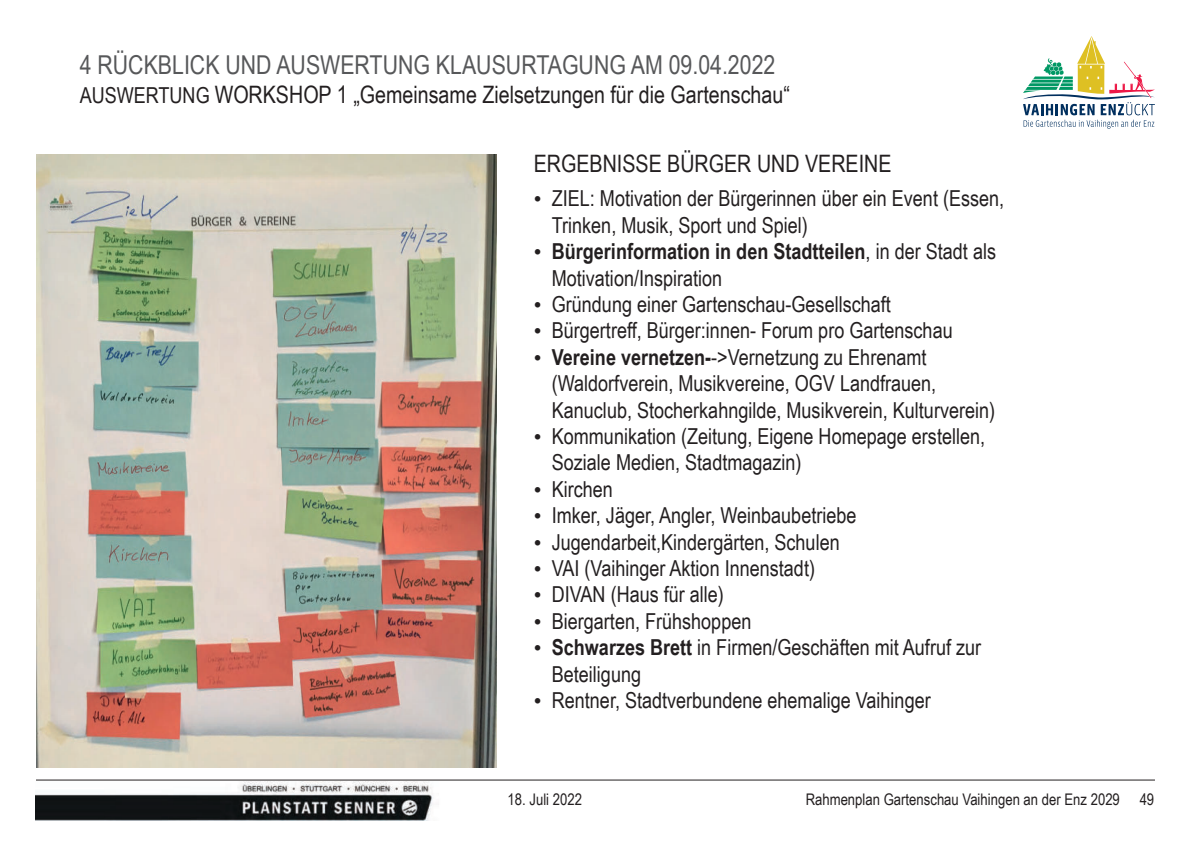
<style>
.page{position:relative;width:1191px;height:842px;background:#fff}
.page>*{position:absolute;margin:0;border:0;box-sizing:border-box;transform-origin:0 0}
.t1{font:26px "Arial Narrow";color:#57585a}
.t2{font:24px "Arial Narrow";color:#231f20}
.t3{font:22px/26.4px "Arial Narrow";color:#231f20}
.t4{font:16px "Arial Narrow";color:#231f20}
.s1{font-size:22px}
.s2{font-family:"Times New Roman"}
.s3{font-weight:700}
</style>
<div class="page">
<hr style="left:36px;top:779px;width:1119px;height:1px;background:#231f20">
<svg style="left:1023px;top:36px;width:132px;height:93px"></svg>
<img style="left:36px;top:154px;width:460px;height:613px">
<img style="left:36px;top:781px;width:397px;height:40px">
<p class="t1" style="left:80px;top:55px;width:697px">4 RÜCKBLICK UND AUSWERTUNG KLAUSURTAGUNG AM 09.04.2022</p>
<p class="t2" style="left:80px;top:86px;width:711px"><span class="s1">AUSWERTUNG</span> WORKSHOP 1 „Gemeinsame Zielsetzungen für die Gartenschau“</p>
<p class="t2" style="left:534px;top:154px;width:359px">ERGEBNISSE BÜRGER UND VEREINE</p>
<p class="t3" style="left:552px;top:188px;width:454px;text-indent:-18px"><span class="s2">•</span> ZIEL: Motivation der Bürgerinnen über ein Event (Essen,<br>Trinken, Musik, Sport und Spiel)</p>
<p class="t3" style="left:552px;top:240px;width:446px;text-indent:-18px"><span class="s2">•</span> <span class="s3">Bürgerinformation in den Stadtteilen</span>, in der Stadt als<br>Motivation/Inspiration</p>
<p class="t3" style="left:534px;top:293px;width:358px"><span class="s2">•</span> Gründung einer Gartenschau-Gesellschaft</p>
<p class="t3" style="left:534px;top:320px;width:420px"><span class="s2">•</span> Bürgertreff, Bürger:innen- Forum pro Gartenschau</p>
<p class="t3" style="left:552px;top:346px;width:445px;text-indent:-18px"><span class="s2">•</span> <span class="s3">Vereine vernetzen-</span>-&gt;Vernetzung zu Ehrenamt (Waldorfverein, Musikvereine, OGV Landfrauen,<br>Kanuclub, Stocherkahngilde, Musikverein, Kulturverein)</p>
<p class="t3" style="left:552px;top:425px;width:435px;text-indent:-18px"><span class="s2">•</span> Kommunikation (Zeitung, Eigene Homepage erstellen,<br>Soziale Medien, Stadtmagazin)</p>
<p class="t3" style="left:534px;top:478px;width:81px"><span class="s2">•</span> Kirchen</p>
<p class="t3" style="left:534px;top:504px;width:324px"><span class="s2">•</span> Imker, Jäger, Angler, Weinbaubetriebe</p>
<p class="t3" style="left:534px;top:531px;width:307px"><span class="s2">•</span> Jugendarbeit,Kindergärten, Schulen</p>
<p class="t3" style="left:534px;top:557px;width:283px"><span class="s2">•</span> VAI (Vaihinger Aktion Innenstadt)</p>
<p class="t3" style="left:534px;top:584px;width:192px"><span class="s2">•</span> DIVAN (Haus für alle)</p>
<p class="t3" style="left:534px;top:610px;width:219px"><span class="s2">•</span> Biergarten, Frühshoppen</p>
<p class="t3" style="left:552px;top:636px;width:431px;text-indent:-18px"><span class="s2">•</span> <span class="s3">Schwarzes Brett</span> in Firmen/Geschäften mit Aufruf zur<br>Beteiligung</p>
<p class="t3" style="left:534px;top:689px;width:398px"><span class="s2">•</span> Rentner, Stadtverbundene ehemalige Vaihinger</p>
<p class="t4" style="left:507px;top:793px;width:76px">18. Juli 2022</p>
<p class="t4" style="left:805px;top:793px;width:350px">Rahmenplan Gartenschau Vaihingen an der Enz 2029 49</p>
</div>
